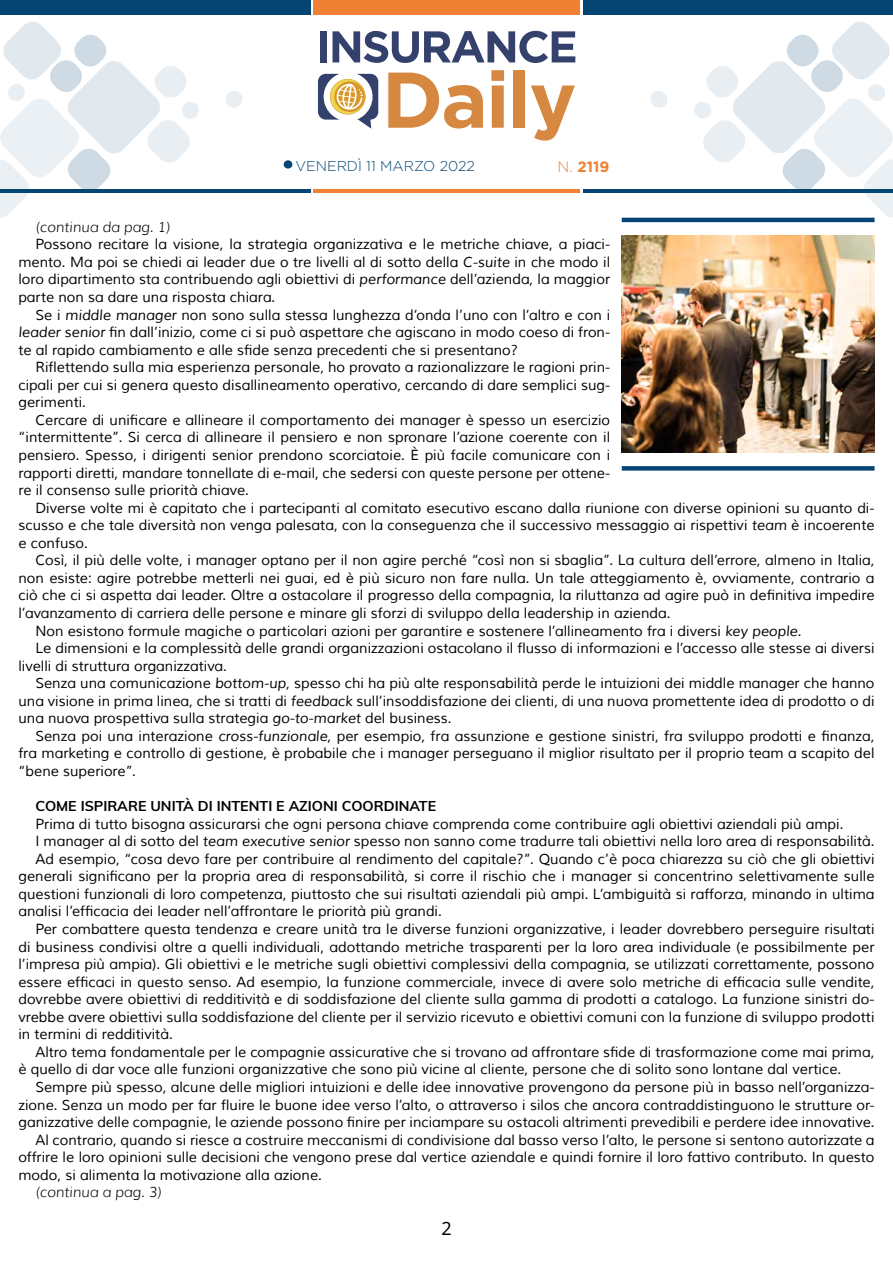
<style>
.page{position:relative;width:893px;height:1263px;background:#fff}
.page>*{position:absolute;margin:0;border:0;box-sizing:border-box;transform-origin:0 0}
.t1{font:18px "Noto Sans";color:#000}
.t2{font:700 15px "Gotham";color:#f08033}
.t3{font:14.25px/17.5px "Muli";color:#000;text-align:justify}
.t4{font:700 14.25px "Muli";color:#000}
.t5{font:italic 300 14.25px "Muli";color:#000}
.t6{font:300 14.25px "Gotham";color:#054573}
.s1{font-weight:300}
.s2{font-style:italic}
</style>
<div class="page">
<div style="left:583px;top:0;width:310px;height:15px;background:#054573"></div>
<div style="left:314px;top:0;width:266px;height:15px;background:#f08033"></div>
<hr style="left:583px;top:189px;width:310px;height:3px;background:#054573">
<hr style="left:314px;top:189px;width:266px;height:3px;background:#f08033">
<svg style="left:650px;top:91px;width:17px;height:17px"></svg>
<svg style="left:226px;top:91px;width:17px;height:17px"></svg>
<svg style="left:693px;top:22px;width:200px;height:197px"></svg>
<svg style="left:0;top:22px;width:200px;height:196px"></svg>
<hr style="left:0;top:189px;width:310px;height:3px;background:#054573">
<div style="left:0;top:0;width:310px;height:15px;background:#054573"></div>
<div style="left:284px;top:160px;width:8px;height:9px;background:#054573;border-radius:50%"></div>
<svg style="left:318px;top:74px;width:60px;height:55px"></svg>
<svg style="left:388px;top:73px;width:95px;height:56px"></svg>
<svg style="left:491px;top:70px;width:13px;height:58px"></svg>
<div style="left:513px;top:70px;width:12px;height:58px;background:#d68740"></div>
<svg style="left:531px;top:85px;width:44px;height:56px"></svg>
<div style="left:320px;top:31px;width:7px;height:31px;background:#34416d"></div>
<svg style="left:332px;top:31px;width:243px;height:32px"></svg>
<img style="left:622px;top:235px;width:252px;height:218px">
<hr style="left:622px;top:218px;width:252px;height:4px;background:#054573">
<div style="left:622px;top:466px;width:252px;height:5px;background:#054573"></div>
<p class="t6" style="left:296px;top:158px;width:181px">VENERDÌ 11 MARZO 2022</p>
<p class="t2" style="left:558px;top:158px;width:53px"><span class="s1">N.</span> 2119</p>
<p class="t5" style="left:35px;top:218px;width:136px">(continua da pag. 1)</p>
<p class="t3" style="left:18px;top:236px;width:593px;text-indent:17px">Possono recitare la visione, la strategia organizzativa e le metriche chiave, a piaci&shy;mento. Ma poi se chiedi ai leader due o tre livelli al di sotto della <span class="s2">C-suite</span> in che modo il loro dipartimento sta contribuendo agli obiettivi di <span class="s2">performance</span> dell’azienda, la maggior parte non sa dare una risposta chiara.</p>
<p class="t3" style="left:18px;top:306px;width:593px;text-indent:17px">Se i <span class="s2">middle manager</span> non sono sulla stessa lunghezza d’onda l’uno con l’altro e con i <span class="s2">leader senior</span> fin dall’inizio, come ci si può aspettare che agiscano in modo coeso di fron&shy;te al rapido cambiamento e alle sfide senza precedenti che si presentano?</p>
<p class="t3" style="left:18px;top:359px;width:593px;text-indent:17px">Riflettendo sulla mia esperienza personale, ho provato a razionalizzare le ragioni prin&shy;cipali per cui si genera questo disallineamento operativo, cercando di dare semplici sug&shy;gerimenti.</p>
<p class="t3" style="left:18px;top:411px;width:593px;text-indent:17px">Cercare di unificare e allineare il comportamento dei manager è spesso un esercizio “intermittente”. Si cerca di allineare il pensiero e non spronare l’azione coerente con il pensiero. Spesso, i dirigenti senior prendono scorciatoie. È più facile comunicare con i rapporti diretti, mandare tonnellate di e-mail, che sedersi con queste persone per ottene&shy;re il consenso sulle priorità chiave.</p>
<p class="t3" style="left:18px;top:499px;width:858px;text-indent:17px">Diverse volte mi è capitato che i partecipanti al comitato esecutivo escano dalla riunione con diverse opinioni su quanto di&shy;scusso e che tale diversità non venga palesata, con la conseguenza che il successivo messaggio ai rispettivi <span class="s2">team</span> è incoerente e confuso.</p>
<p class="t3" style="left:35px;top:552px;width:841px">Così, il più delle volte, i manager optano per il non agire perché “così non si sbaglia”. La cultura dell’errore, almeno in Italia,</p>
<p class="t3" style="left:18px;top:569px;width:858px">non esiste: agire potrebbe metterli nei guai, ed è più sicuro non fare nulla. Un tale atteggiamento è, ovviamente, contrario a</p>
<p class="t3" style="left:18px;top:587px;width:858px">ciò che ci si aspetta dai leader. Oltre a ostacolare il progresso della compagnia, la riluttanza ad agire può in definitiva impedire</p>
<p class="t3" style="left:18px;top:604px;width:654px">l’avanzamento di carriera delle persone e minare gli sforzi di sviluppo della leadership in azienda.</p>
<p class="t3" style="left:35px;top:622px;width:768px">Non esistono formule magiche o particolari azioni per garantire e sostenere l’allineamento fra i diversi <span class="s2">key people</span>.</p>
<p class="t3" style="left:35px;top:640px;width:841px">Le dimensioni e la complessità delle grandi organizzazioni ostacolano il flusso di informazioni e l’accesso alle stesse ai diversi</p>
<p class="t3" style="left:18px;top:657px;width:210px">livelli di struttura organizzativa.</p>
<p class="t3" style="left:35px;top:675px;width:841px">Senza una comunicazione <span class="s2">bottom-up,</span> spesso chi ha più alte responsabilità perde le intuizioni dei middle manager che hanno</p>
<p class="t3" style="left:18px;top:692px;width:858px">una visione in prima linea, che si tratti di <span class="s2">feedback</span> sull’insoddisfazione dei clienti, di una nuova promettente idea di prodotto o di</p>
<p class="t3" style="left:18px;top:710px;width:435px">una nuova prospettiva sulla strategia <span class="s2">go-to-market</span> del business.</p>
<p class="t3" style="left:35px;top:727px;width:841px">Senza poi una interazione <span class="s2">cross-funzionale</span>, per esempio, fra assunzione e gestione sinistri, fra sviluppo prodotti e finanza,</p>
<p class="t3" style="left:18px;top:745px;width:858px">fra marketing e controllo di gestione, è probabile che i manager perseguano il miglior risultato per il proprio team a scapito del</p>
<p class="t3" style="left:18px;top:762px;width:119px">“bene superiore”.</p>
<p class="t4" style="left:35px;top:795px;width:402px">COME ISPIRARE UNITÀ DI INTENTI E AZIONI COORDINATE</p>
<p class="t3" style="left:35px;top:815px;width:809px">Prima di tutto bisogna assicurarsi che ogni persona chiave comprenda come contribuire agli obiettivi aziendali più ampi.</p>
<p class="t3" style="left:35px;top:833px;width:841px">I manager al di sotto del <span class="s2">team executive senior</span> spesso non sanno come tradurre tali obiettivi nella loro area di responsabilità.</p>
<p class="t3" style="left:35px;top:850px;width:841px">Ad esempio, “cosa devo fare per contribuire al rendimento del capitale?”. Quando c’è poca chiarezza su ciò che gli obiettivi</p>
<p class="t3" style="left:18px;top:868px;width:858px">generali significano per la propria area di responsabilità, si corre il rischio che i manager si concentrino selettivamente sulle</p>
<p class="t3" style="left:18px;top:885px;width:858px">questioni funzionali di loro competenza, piuttosto che sui risultati aziendali più ampi. L’ambiguità si rafforza, minando in ultima</p>
<p class="t3" style="left:18px;top:903px;width:425px">analisi l’efficacia dei leader nell’affrontare le priorità più grandi.</p>
<p class="t3" style="left:35px;top:920px;width:841px">Per combattere questa tendenza e creare unità tra le diverse funzioni organizzative, i leader dovrebbero perseguire risultati</p>
<p class="t3" style="left:18px;top:938px;width:858px">di business condivisi oltre a quelli individuali, adottando metriche trasparenti per la loro area individuale (e possibilmente per</p>
<p class="t3" style="left:18px;top:956px;width:858px">l’impresa più ampia). Gli obiettivi e le metriche sugli obiettivi complessivi della compagnia, se utilizzati correttamente, possono</p>
<p class="t3" style="left:18px;top:973px;width:858px">essere efficaci in questo senso. Ad esempio, la funzione commerciale, invece di avere solo metriche di efficacia sulle vendite,</p>
<p class="t3" style="left:18px;top:991px;width:858px">dovrebbe avere obiettivi di redditività e di soddisfazione del cliente sulla gamma di prodotti a catalogo. La funzione sinistri do-</p>
<p class="t3" style="left:18px;top:1008px;width:858px">vrebbe avere obiettivi sulla soddisfazione del cliente per il servizio ricevuto e obiettivi comuni con la funzione di sviluppo prodotti</p>
<p class="t3" style="left:18px;top:1026px;width:156px">in termini di redditività.</p>
<p class="t3" style="left:35px;top:1043px;width:841px">Altro tema fondamentale per le compagnie assicurative che si trovano ad affrontare sfide di trasformazione come mai prima,</p>
<p class="t3" style="left:18px;top:1061px;width:824px">è quello di dar voce alle funzioni organizzative che sono più vicine al cliente, persone che di solito sono lontane dal vertice.</p>
<p class="t3" style="left:35px;top:1078px;width:841px">Sempre più spesso, alcune delle migliori intuizioni e delle idee innovative provengono da persone più in basso nell’organizza-</p>
<p class="t3" style="left:18px;top:1096px;width:858px">zione. Senza un modo per far fluire le buone idee verso l’alto, o attraverso i silos che ancora contraddistinguono le strutture or-</p>
<p class="t3" style="left:18px;top:1114px;width:858px">ganizzative delle compagnie, le aziende possono finire per inciampare su ostacoli altrimenti prevedibili e perdere idee innovative.</p>
<p class="t3" style="left:35px;top:1131px;width:841px">Al contrario, quando si riesce a costruire meccanismi di condivisione dal basso verso l’alto, le persone si sentono autorizzate a</p>
<p class="t3" style="left:18px;top:1149px;width:858px">offrire le loro opinioni sulle decisioni che vengono prese dal vertice aziendale e quindi fornire il loro fattivo contributo. In questo</p>
<p class="t3" style="left:18px;top:1166px;width:305px">modo, si alimenta la motivazione alla azione.</p>
<p class="t5" style="left:35px;top:1183px;width:128px">(continua a pag. 3)</p>
<p class="t1" style="left:441px;top:1216px;width:12px">2</p>
</div>
